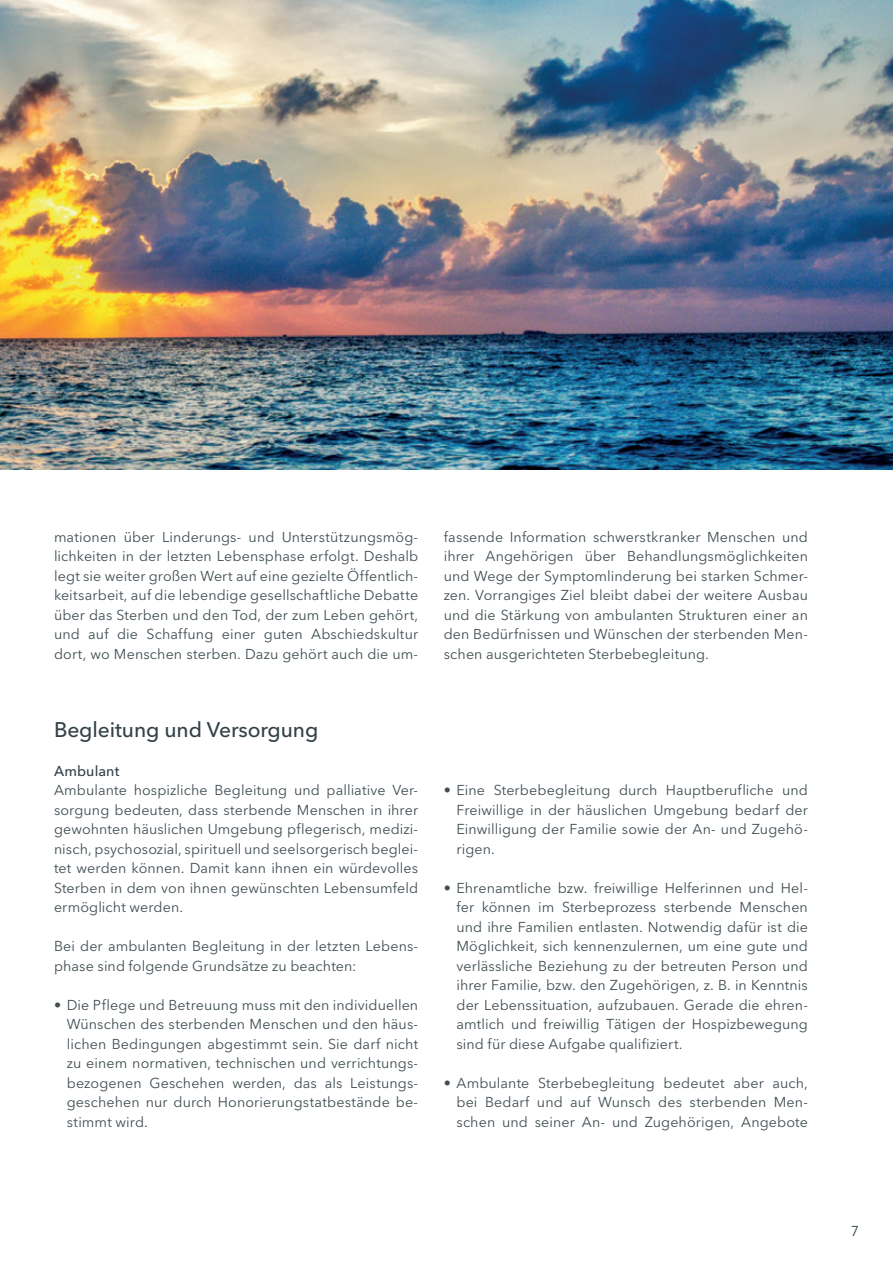
<style>
.page{position:relative;width:893px;height:1263px;background:#fff}
.page>*{position:absolute;margin:0;border:0;box-sizing:border-box;transform-origin:0 0}
.IH_Kapitelüberschrif{font:500 21px "Avenir Next LT Pro";letter-spacing:-.005em;color:#314247}
.Fließtext_p{font:14.25px/19.5px "Avenir Next LT Pro";letter-spacing:.01em;color:#414e53;text-align:justify}
.IH_Absatzüberschrift{font:500 14.25px "Avenir Next LT Pro";letter-spacing:.005em;color:#314247}
.t1{font:14.25px "Avenir Next LT Pro";color:#314247}
</style>
<div class="page">
<img style="left:0;top:0;width:893px;height:470px">
<p class="Fließtext_p" style="left:54px;top:527px;width:366px">mationen über Linderungs- und Unterstützungsmög&shy;lichkeiten in der letzten Lebensphase erfolgt. Deshalb legt sie weiter großen Wert auf eine gezielte Öffentlich&shy;keitsarbeit, auf die lebendige gesellschaftliche Debatte über das Sterben und den Tod, der zum Leben gehört, und auf die Schaffung einer guten Abschiedskultur dort, wo Menschen sterben. Dazu gehört auch die um-</p>
<p class="Fließtext_p" style="left:444px;top:527px;width:366px">fassende Information schwerstkranker Menschen und ihrer Angehörigen über Behandlungsmöglichkeiten und Wege der Symptomlinderung bei starken Schmer&shy;zen. Vorrangiges Ziel bleibt dabei der weitere Ausbau und die Stärkung von ambulanten Strukturen einer an den Bedürfnissen und Wünschen der sterbenden Men&shy;schen ausgerichteten Sterbebegleitung.</p>
<h2 class="IH_Kapitelüberschrif" style="left:54px;top:717px;width:266px">Begleitung und Versorgung</h2>
<h3 class="IH_Absatzüberschrift" style="left:54px;top:762px;width:67px">Ambulant</h3>
<p class="Fließtext_p" style="left:54px;top:780px;width:366px">Ambulante hospizliche Begleitung und palliative Ver&shy;sorgung bedeuten, dass sterbende Menschen in ihrer gewohnten häuslichen Umgebung pflegerisch, medizi&shy;nisch, psychosozial, spirituell und seelsorgerisch beglei&shy;tet werden können. Damit kann ihnen ein würdevolles Sterben in dem von ihnen gewünschten Lebensumfeld ermöglicht werden.</p>
<p class="Fließtext_p" style="left:54px;top:936px;width:366px">Bei der ambulanten Begleitung in der letzten Lebens&shy;phase sind folgende Grundsätze zu beachten:</p>
<p class="Fließtext_p" style="left:67px;top:995px;width:353px;text-indent:-13px">• Die Pflege und Betreuung muss mit den individuellen Wünschen des sterbenden Menschen und den häus&shy;lichen Bedingungen abgestimmt sein. Sie darf nicht zu einem normativen, technischen und verrichtungs&shy;bezogenen Geschehen werden, das als Leistungs&shy;geschehen nur durch Honorierungstatbestände be&shy;stimmt wird.</p>
<p class="Fließtext_p" style="left:456px;top:780px;width:353px;text-indent:-13px">• Eine Sterbebegleitung durch Hauptberufliche und Freiwillige in der häuslichen Umgebung bedarf der Einwilligung der Familie sowie der An- und Zugehö&shy;rigen.</p>
<p class="Fließtext_p" style="left:456px;top:878px;width:353px;text-indent:-13px">• Ehrenamtliche bzw. freiwillige Helferinnen und Hel&shy;fer können im Sterbeprozess sterbende Menschen und ihre Familien entlasten. Notwendig dafür ist die Möglichkeit, sich kennenzulernen, um eine gute und verlässliche Beziehung zu der betreuten Person und ihrer Familie, bzw. den Zugehörigen, z. B. in Kenntnis der Lebenssituation, aufzubauen. Gerade die ehren&shy;amtlich und freiwillig Tätigen der Hospizbewegung sind für diese Aufgabe qualifiziert.</p>
<p class="Fließtext_p" style="left:456px;top:1073px;width:353px;text-indent:-13px">• Ambulante Sterbebegleitung bedeutet aber auch, bei Bedarf und auf Wunsch des sterbenden Men&shy;schen und seiner An- und Zugehörigen, Angebote</p>
<p class="t1" style="left:851px;top:1222px;width:10px">7</p>
</div>
